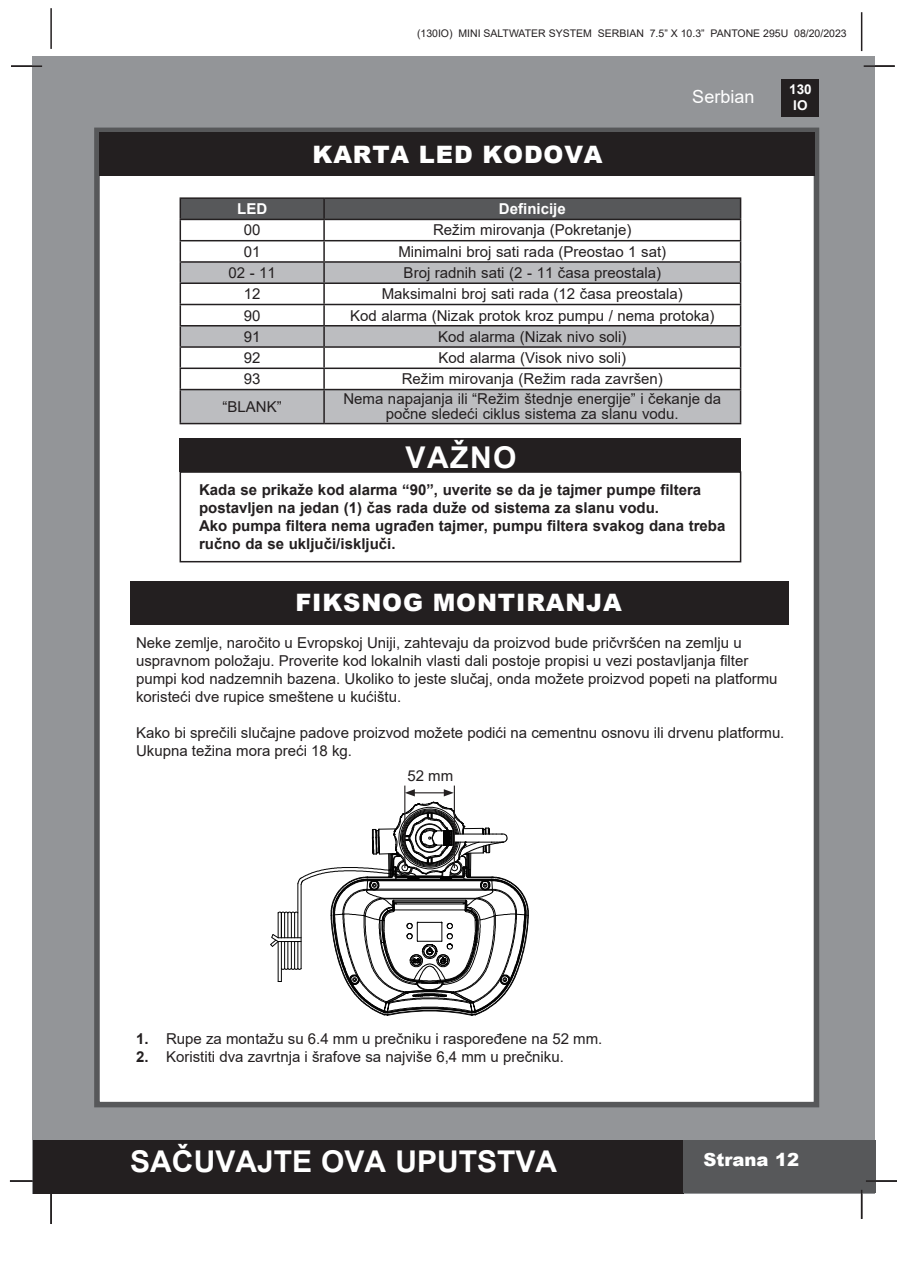
<style>
.page{position:relative;width:897px;height:1264px;background:#fff}
.page>*{position:absolute;margin:0;border:0;box-sizing:border-box;transform-origin:0 0}
.t1{font:700 30px "Arial";color:#fff}
.t2{font:900 24px "Arial";letter-spacing:.035em;color:#fff}
.t3{font:900 18px "Arial";color:#fff}
.t4{font:18px "Arial";color:#fff}
.Paragraph_Style1{font:15px/18px "Arial";color:#231f20}
.t5{font:700 15px "Arial";color:#231f20}
.t6{font:700 15px "Arial";color:#fff}
.t7{font:700 13.5px/16.2px "Arial";color:#fff;text-align:center}
.t8{font:10.5px "Arial";color:#231f20}
.s1{font-weight:700}
</style>
<div class="page">
<hr style="left:50px;top:8px;width:2px;height:41px;background:#231f20">
<hr style="left:860px;top:12px;width:2px;height:39px;background:#231f20">
<div style="left:33px;top:56px;width:842px;height:1137px;background:#939598"></div>
<div style="left:781px;top:79px;width:38px;height:38px;background:#231f20"></div>
<div style="left:33px;top:1140px;width:650px;height:53px;background:#231f20"></div>
<div style="left:682px;top:1140px;width:193px;height:53px;background:#57585a"></div>
<div style="left:94px;top:128px;width:725px;height:979px;background:#fff;border:6px solid #57585a"></div>
<hr style="left:863px;top:65px;width:31px;height:2px;background:#231f20">
<hr style="left:865px;top:1180px;width:31px;height:1px;background:#231f20">
<hr style="left:860px;top:1189px;width:2px;height:30px;background:#231f20">
<hr style="left:50px;top:1193px;width:2px;height:31px;background:#231f20">
<hr style="left:10px;top:1180px;width:31px;height:1px;background:#231f20">
<hr style="left:11px;top:65px;width:31px;height:2px;background:#231f20">
<div style="left:99px;top:132px;width:715px;height:44px;background:#231f20"></div>
<div style="left:179px;top:438px;width:562px;height:34px;background:#231f20"></div>
<div style="left:179px;top:471px;width:562px;height:91px;border:2px solid #231f20"></div>
<div style="left:181px;top:326px;width:558px;height:97px;background:#bcbdc0"></div>
<hr style="left:179px;top:197px;width:145px;height:2px;background:#231f20">
<hr style="left:324px;top:197px;width:417px;height:2px;background:#231f20">
<svg style="left:179px;top:198px;width:562px;height:127px"></svg>
<hr style="left:179px;top:282px;width:145px;height:2px;background:#231f20">
<hr style="left:179px;top:284px;width:2px;height:20px;background:#231f20">
<hr style="left:324px;top:282px;width:417px;height:2px;background:#231f20">
<hr style="left:323px;top:284px;width:2px;height:20px;background:#231f20">
<hr style="left:739px;top:284px;width:2px;height:20px;background:#231f20">
<hr style="left:179px;top:304px;width:145px;height:1px;background:#231f20">
<hr style="left:179px;top:305px;width:2px;height:20px;background:#231f20">
<hr style="left:324px;top:304px;width:417px;height:1px;background:#231f20">
<hr style="left:323px;top:305px;width:2px;height:20px;background:#231f20">
<hr style="left:739px;top:305px;width:2px;height:20px;background:#231f20">
<hr style="left:179px;top:325px;width:145px;height:1px;background:#231f20">
<hr style="left:179px;top:326px;width:2px;height:20px;background:#231f20">
<hr style="left:324px;top:325px;width:417px;height:1px;background:#231f20">
<hr style="left:323px;top:326px;width:2px;height:20px;background:#231f20">
<hr style="left:739px;top:326px;width:2px;height:20px;background:#231f20">
<hr style="left:179px;top:346px;width:145px;height:2px;background:#231f20">
<hr style="left:324px;top:346px;width:417px;height:2px;background:#231f20">
<svg style="left:179px;top:347px;width:562px;height:42px"></svg>
<hr style="left:179px;top:367px;width:145px;height:2px;background:#231f20">
<hr style="left:179px;top:369px;width:2px;height:20px;background:#231f20">
<hr style="left:324px;top:367px;width:417px;height:2px;background:#231f20">
<hr style="left:323px;top:369px;width:2px;height:20px;background:#231f20">
<hr style="left:739px;top:369px;width:2px;height:20px;background:#231f20">
<hr style="left:179px;top:389px;width:145px;height:1px;background:#231f20">
<hr style="left:179px;top:390px;width:2px;height:33px;background:#231f20">
<hr style="left:324px;top:389px;width:417px;height:1px;background:#231f20">
<hr style="left:323px;top:390px;width:2px;height:33px;background:#231f20">
<hr style="left:739px;top:390px;width:2px;height:33px;background:#231f20">
<hr style="left:179px;top:423px;width:145px;height:1px;background:#231f20">
<hr style="left:324px;top:423px;width:417px;height:1px;background:#231f20">
<div style="left:130px;top:581px;width:658px;height:43px;background:#231f20"></div>
<hr style="left:404px;top:785px;width:1px;height:83px;background:#231f20">
<hr style="left:454px;top:785px;width:1px;height:83px;background:#231f20">
<svg style="left:269px;top:789px;width:260px;height:405px"></svg>
<p class="t8" style="left:417px;top:26px;width:431px">(130IO) MINI SALTWATER SYSTEM SERBIAN 7.5” X 10.3” PANTONE 295U 08/20/2023</p>
<p class="t2" style="left:312px;top:137px;width:291px">KARTA LED KODOVA</p>
<p class="t4" style="left:692px;top:84px;width:64px">Serbian</p>
<p class="t6" style="left:237px;top:198px;width:31px">LED</p>
<p class="t6" style="left:499px;top:198px;width:68px">Definicije</p>
<p class="Paragraph_Style1" style="left:244px;top:221px;width:18px">00</p>
<p class="Paragraph_Style1" style="left:433px;top:221px;width:200px">Režim mirovanja (Pokretanje)</p>
<p class="Paragraph_Style1" style="left:244px;top:242px;width:18px">01</p>
<p class="Paragraph_Style1" style="left:398px;top:242px;width:269px">Minimalni broj sati rada (Preostao 1 sat)</p>
<p class="Paragraph_Style1" style="left:228px;top:264px;width:49px">02 - 11</p>
<p class="Paragraph_Style1" style="left:403px;top:264px;width:259px">Broj radnih sati (2 - 11 časa preostala)</p>
<p class="Paragraph_Style1" style="left:244px;top:285px;width:18px">12</p>
<p class="Paragraph_Style1" style="left:382px;top:285px;width:302px">Maksimalni broj sati rada (12 časa preostala)</p>
<p class="Paragraph_Style1" style="left:244px;top:306px;width:18px">90</p>
<p class="Paragraph_Style1" style="left:350px;top:306px;width:366px">Kod alarma (Nizak protok kroz pumpu / nema protoka)</p>
<p class="Paragraph_Style1" style="left:244px;top:327px;width:18px">91</p>
<p class="Paragraph_Style1" style="left:438px;top:327px;width:190px">Kod alarma (Nizak nivo soli)</p>
<p class="Paragraph_Style1" style="left:244px;top:349px;width:18px">92</p>
<p class="Paragraph_Style1" style="left:438px;top:349px;width:189px">Kod alarma (Visok nivo soli)</p>
<p class="Paragraph_Style1" style="left:244px;top:370px;width:18px">93</p>
<p class="Paragraph_Style1" style="left:402px;top:370px;width:262px">Režim mirovanja (Režim rada završen)</p>
<p class="Paragraph_Style1" style="left:222px;top:397px;width:61px">“BLANK”</p>
<p class="Paragraph_Style1" style="left:343px;top:391px;width:379px;line-height:15px;text-align:center">Nema napajanja ili “Režim štednje energije” i čekanje da počne sledeći ciklus sistema za slanu vodu.</p>
<p class="t1" style="left:405px;top:436px;width:112px">VAŽNO</p>
<p class="t5" style="left:199px;top:479px;width:503px">Kada se prikaže kod alarma “90”, uverite se da je tajmer pumpe filtera</p>
<p class="t5" style="left:199px;top:497px;width:461px">postavljen na jedan (1) čas rada duže od sistema za slanu vodu.</p>
<p class="t5" style="left:199px;top:515px;width:527px">Ako pumpa filtera nema ugrađen tajmer, pumpu filtera svakog dana treba</p>
<p class="t5" style="left:199px;top:533px;width:198px">ručno da se uključi/isključi.</p>
<p class="t2" style="left:295px;top:585px;width:328px">FIKSNOG MONTIRANJA</p>
<p class="t7" style="left:789px;top:81px;width:24px">130<br>IO</p>
<p class="Paragraph_Style1" style="left:136px;top:634px;width:643px">Neke zemlje, naročito u Evropskoj Uniji, zahtevaju da proizvod bude pričvršćen na zemlju u uspravnom položaju. Proverite kod lokalnih vlasti dali postoje propisi u vezi postavljanja filter pumpi kod nadzemnih bazena. Ukoliko to jeste slučaj, onda možete proizvod popeti na platformu koristeći dve rupice smeštene u kućištu.</p>
<p class="Paragraph_Style1" style="left:136px;top:724px;width:650px">Kako bi sprečili slučajne padove proizvod možete podići na cementnu osnovu ili drvenu platformu.<br>Ukupna težina mora preći 18 kg.</p>
<p class="Paragraph_Style1" style="left:407px;top:766px;width:47px">52 mm</p>
<p class="Paragraph_Style1" style="left:136px;top:1030px;width:468px"><span class="s1">1.</span> Rupe za montažu su 6.4 mm u prečniku i raspoređene na 52 mm.</p>
<p class="Paragraph_Style1" style="left:136px;top:1048px;width:429px"><span class="s1">2.</span> Koristiti dva zavrtnja i šrafove sa najviše 6,4 mm u prečniku.</p>
<h1 class="t1" style="left:130px;top:1140px;width:428px">SAČUVAJTE OVA UPUTSTVA</h1>
<p class="t3" style="left:703px;top:1146px;width:97px">Strana 12</p>
</div>
